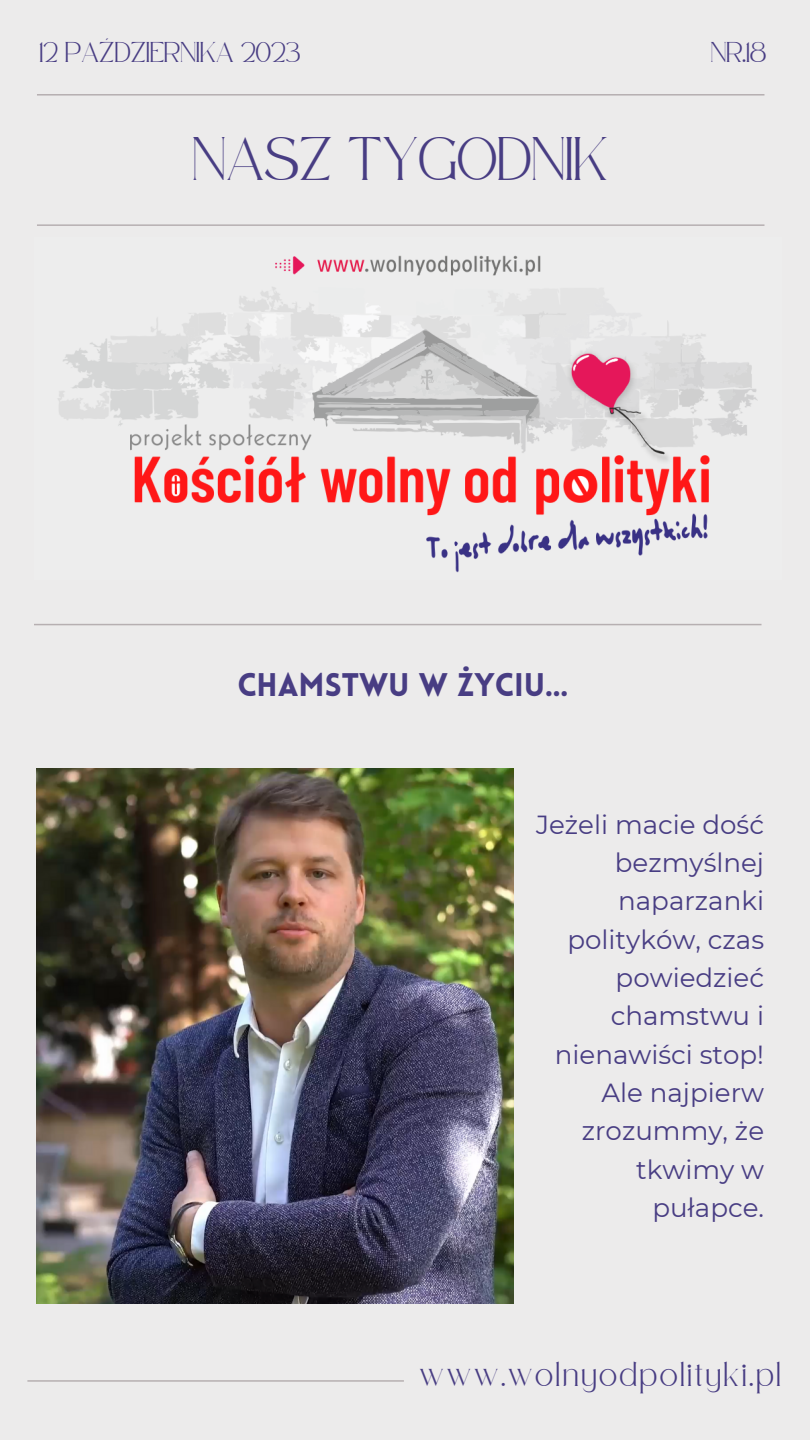
<style>
.page{position:relative;width:810px;height:1440px;background:#ecebeb}
.page>*{position:absolute;margin:0;border:0;box-sizing:border-box;transform-origin:0 0}
.t1{font:900 32px "Lovelo";color:#483d83}
.t2{font:30px "Safira March";color:#483d83}
.t3{font:26.1px/38.3px "Montserrat";color:#483d83;text-align:right}
.t4{font:16px "Safira March";letter-spacing:.175em;color:#483d83}
.t5{font:14px "Safira March";color:#483d83}
</style>
<div class="page">
<hr style="left:37px;top:94px;width:727px;height:2px;background:#b6afb1">
<img style="left:58px;top:255px;width:699px;height:318px">
<hr style="left:34px;top:624px;width:728px;height:1px;background:#b6afb1">
<hr style="left:27px;top:1380px;width:377px;height:2px;background:#b6afb1">
<hr style="left:37px;top:224px;width:727px;height:2px;background:#b6afb1">
<img style="left:37px;top:768px;width:476px;height:536px">
<p class="t5" style="left:39px;top:48px;width:263px">12 PAŹDZIERNIKA 2023</p>
<p class="t5" style="left:711px;top:48px;width:57px">NR.18</p>
<p class="t2" style="left:193px;top:152px;width:418px">NASZ TYGODNIK</p>
<p class="t1" style="left:237px;top:672px;width:333px">CHAMSTWU W ŻYCIU...</p>
<p class="t3" style="left:536px;top:805px;width:230px">Jeżeli macie dość bezmyślnej naparzanki polityków, czas powiedzieć chamstwu i nienawiści stop!<br>Ale najpierw zrozummy, że tkwimy w pułapce.</p>
<p class="t4" style="left:420px;top:1371px;width:363px">www.wolnyodpolityki.pl</p>
</div>
